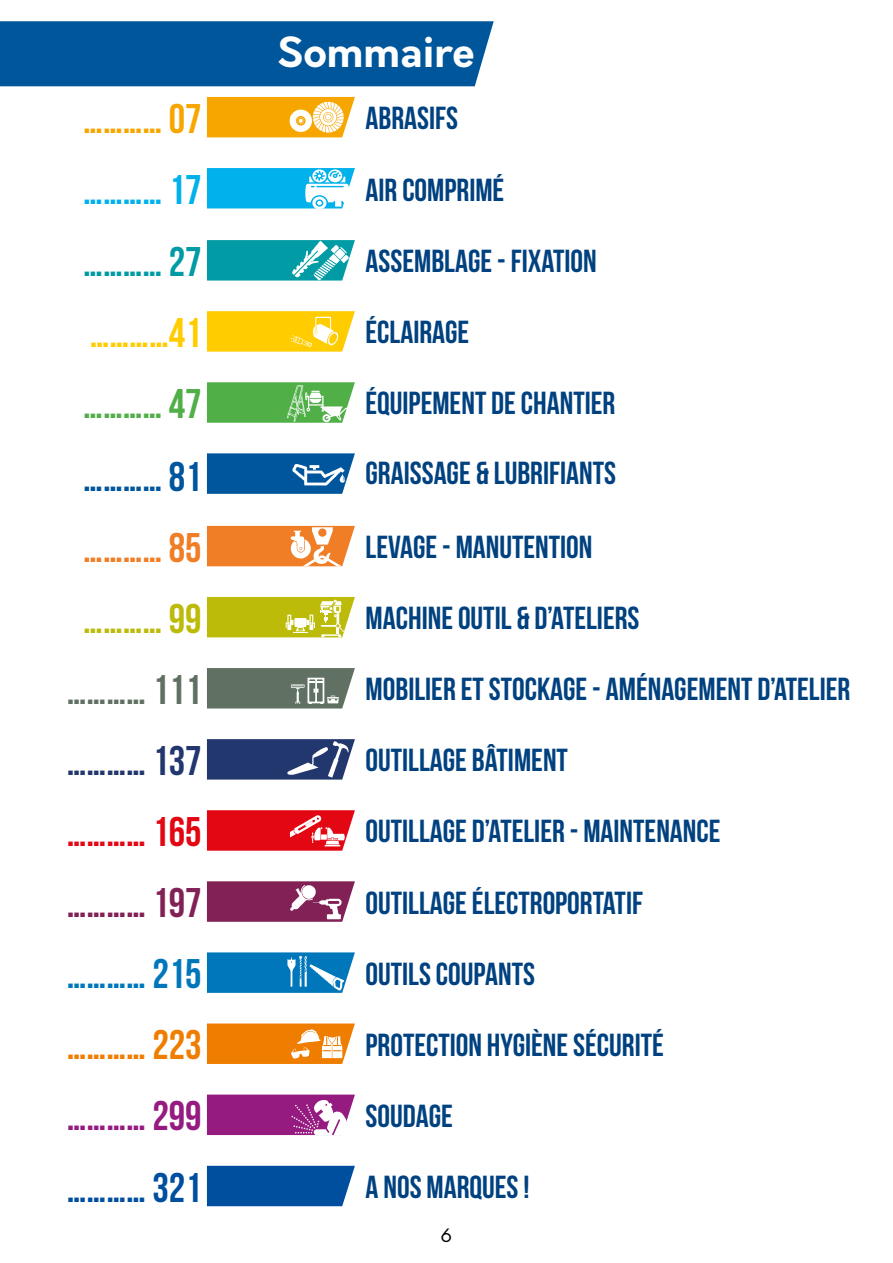
<style>
.page{position:relative;width:893px;height:1263px;background:#fff}
.page>*{position:absolute;margin:0;border:0;box-sizing:border-box;transform-origin:0 0}
.t1{font:41.4px "Bebas Neue";color:#607163}
.t2{font:41.4px "Bebas Neue";color:#22376d}
.t3{font:41.4px "Bebas Neue";color:#e30613}
.t4{font:41.4px "Bebas Neue";color:#812156}
.t5{font:41.4px "Bebas Neue";color:#0077ba}
.t6{font:41.4px "Bebas Neue";color:#ef7d00}
.t7{font:41.4px "Bebas Neue";color:#951b81}
.t8{font:41.4px "Bebas Neue";color:#004f9f}
.t9{font:41.4px "Bebas Neue";color:#f7a600}
.t10{font:41.4px "Bebas Neue";color:#00b1eb}
.t11{font:41.4px "Bebas Neue";color:#009ba4}
.t12{font:41.4px "Bebas Neue";color:#50af47}
.t13{font:41.4px "Bebas Neue";color:#00569d}
.t14{font:41.4px "Bebas Neue";color:#f07e26}
.t15{font:41.4px "Bebas Neue";color:#bcbb09}
.t16{font:41.4px "Bebas Neue";color:#fc0}
.t17{font:700 40.5px "Orkney";color:#fff}
.t18{font:31.95px "Bebas Neue";color:#004180}
.t19{font:18px "Orkney";color:#000}
</style>
<div class="page">
<div style="left:0;top:21px;width:494px;height:65px;background:#00569b"></div>
<svg style="left:207px;top:97px;width:148px;height:40px;background:#f8b732"></svg>
<svg style="left:207px;top:168px;width:148px;height:41px"></svg>
<svg style="left:207px;top:240px;width:148px;height:41px;background:#2aabb2"></svg>
<svg style="left:207px;top:382px;width:148px;height:41px;background:#69ba61"></svg>
<svg style="left:207px;top:453px;width:148px;height:41px;background:#1f6ba9"></svg>
<svg style="left:207px;top:526px;width:148px;height:40px;background:#f2954c"></svg>
<svg style="left:207px;top:597px;width:148px;height:40px;background:#c5c42c"></svg>
<svg style="left:207px;top:668px;width:148px;height:40px;background:#707f72"></svg>
<svg style="left:207px;top:739px;width:148px;height:41px;background:#3d507f"></svg>
<svg style="left:207px;top:810px;width:148px;height:41px;background:#e62833"></svg>
<svg style="left:207px;top:881px;width:148px;height:41px;background:#92406e"></svg>
<svg style="left:207px;top:952px;width:148px;height:41px;background:#2088c2"></svg>
<svg style="left:207px;top:1023px;width:148px;height:41px;background:#f19128"></svg>
<svg style="left:207px;top:1094px;width:148px;height:41px;background:#a84397"></svg>
<div style="left:207px;top:1166px;width:148px;height:40px;background:#004f9f"></div>
<svg style="left:207px;top:311px;width:148px;height:41px;background:#ffd11d"></svg>
<p class="t17" style="left:277px;top:25px;width:199px">Sommaire</p>
<p class="t9" style="left:83px;top:96px;width:120px">………… 07</p>
<p class="t18" style="left:366px;top:101px;width:94px">ABRASIFS</p>
<p class="t10" style="left:83px;top:167px;width:120px">………… 17</p>
<p class="t18" style="left:366px;top:172px;width:140px">AIR COMPRIMÉ</p>
<p class="t11" style="left:83px;top:239px;width:120px">………… 27</p>
<p class="t18" style="left:366px;top:244px;width:233px">ASSEMBLAGE - FIXATION</p>
<p class="t16" style="left:90px;top:310px;width:113px">…………41</p>
<p class="t18" style="left:366px;top:315px;width:105px">ÉCLAIRAGE</p>
<p class="t12" style="left:83px;top:381px;width:120px">………… 47</p>
<p class="t18" style="left:366px;top:386px;width:251px">ÉQUIPEMENT DE CHANTIER</p>
<p class="t13" style="left:83px;top:453px;width:120px">………… 81</p>
<p class="t18" style="left:366px;top:455px;width:252px">GRAISSAGE &amp; LUBRIFIANTS</p>
<p class="t14" style="left:83px;top:525px;width:120px">………… 85</p>
<p class="t18" style="left:366px;top:529px;width:228px">LEVAGE - MANUTENTION</p>
<p class="t15" style="left:83px;top:596px;width:120px">………… 99</p>
<p class="t18" style="left:366px;top:601px;width:275px">MACHINE OUTIL &amp; D’ATELIERS</p>
<p class="t1" style="left:67px;top:667px;width:136px">………… 111</p>
<p class="t18" style="left:366px;top:672px;width:486px">MOBILIER ET STOCKAGE - AMÉNAGEMENT D’ATELIER</p>
<p class="t2" style="left:67px;top:738px;width:136px">………… 137</p>
<p class="t18" style="left:366px;top:743px;width:204px">OUTILLAGE BÂTIMENT</p>
<p class="t3" style="left:67px;top:809px;width:136px">………… 165</p>
<p class="t18" style="left:366px;top:814px;width:356px">OUTILLAGE D’ATELIER - MAINTENANCE</p>
<p class="t4" style="left:67px;top:880px;width:136px">………… 197</p>
<p class="t18" style="left:366px;top:885px;width:279px">OUTILLAGE ÉLECTROPORTATIF</p>
<p class="t5" style="left:67px;top:951px;width:136px">………… 215</p>
<p class="t18" style="left:366px;top:956px;width:171px">OUTILS COUPANTS</p>
<p class="t6" style="left:67px;top:1022px;width:136px">………… 223</p>
<p class="t18" style="left:366px;top:1027px;width:300px">PROTECTION HYGIÈNE SÉCURITÉ</p>
<p class="t7" style="left:67px;top:1093px;width:136px">………… 299</p>
<p class="t18" style="left:366px;top:1098px;width:89px">SOUDAGE</p>
<p class="t8" style="left:67px;top:1164px;width:136px">………… 321</p>
<p class="t18" style="left:366px;top:1169px;width:165px">A NOS MARQUES !</p>
<p class="t19" style="left:441px;top:1224px;width:13px">6</p>
</div>
